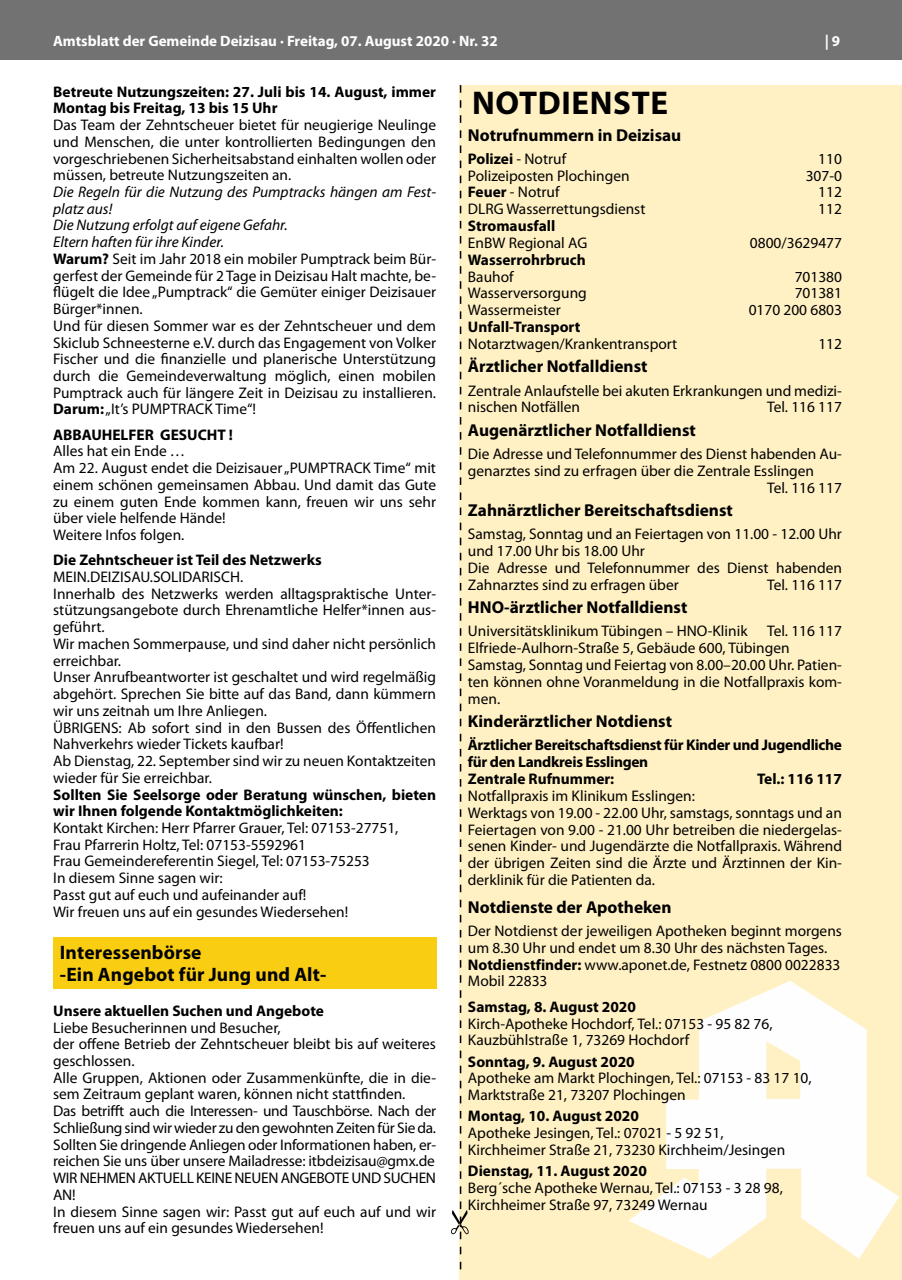
<style>
.page{position:relative;width:902px;height:1280px;background:#fff}
.page>*{position:absolute;margin:0;border:0;box-sizing:border-box;transform-origin:0 0}
.t1{font:700 33px "Myriad Pro";letter-spacing:.02em;color:#000}
.t2{font:700 19.5px/22.2px "Myriad Pro";letter-spacing:.005em;color:#020202}
.t3{font:700 17.25px "Myriad Pro";color:#000}
.t4{font:15.3px/16.8px "Myriad Pro";color:#000}
.t5{font:700 15.3px/16.8px "Myriad Pro";color:#000}
.t6{font:700 15.3px/16.8px "Myriad Pro";letter-spacing:-.02em;color:#000}
.t7{font:700 15px "Myriad Pro";color:#fff}
.s1{font-style:italic}
.s2{font-weight:700}
.s3{font-weight:400}
</style>
<div class="page">
<div style="left:0;top:0;width:901px;height:60px;background:#727272"></div>
<div style="left:53px;top:937px;width:383px;height:51px;background:#f9ce12"></div>
<div style="left:459px;top:85px;width:442px;height:1195px;background:#fff1c4"></div>
<svg style="left:451px;top:85px;width:17px;height:1184px"></svg>
<svg style="left:629px;top:981px;width:270px;height:278px;fill:#fefefe"></svg>
<p class="t7" style="left:53px;top:31px;width:446px">Amtsblatt der Gemeinde Deizisau · Freitag, 07. August 2020 · Nr. 32</p>
<p class="t7" style="left:824px;top:31px;width:17px">| 9</p>
<p class="t5" style="left:53px;top:83px;width:384px">Betreute Nutzungszeiten: 27. Juli bis 14. August, immer<br>Montag bis Freitag, 13 bis 15 Uhr</p>
<p class="t4" style="left:53px;top:116px;width:384px;text-align:justify">Das Team der Zehntscheuer bietet für neugierige Neulinge und Menschen, die unter kontrollierten Bedingungen den vorgeschriebenen Sicherheitsabstand einhalten wollen oder müssen, betreute Nutzungszeiten an.</p>
<p class="t4" style="left:53px;top:183px;width:384px"><span class="s1">Die Regeln für die Nutzung des Pumptracks hängen am Fest&shy;platz aus!<br>Die Nutzung erfolgt auf eigene Gefahr.<br>Eltern haften für ihre Kinder.<br></span><span class="s2">Warum?</span> Seit im Jahr 2018 ein mobiler Pumptrack beim Bür&shy;gerfest der Gemeinde für 2 Tage in Deizisau Halt machte, be&shy;flügelt die Idee „Pumptrack“ die Gemüter einiger Deizisauer Bürger*innen.<br>Und für diesen Sommer war es der Zehntscheuer und dem Skiclub Schneesterne e.V. durch das Engagement von Volker Fischer und die finanzielle und planerische Unterstützung durch die Gemeindeverwaltung möglich, einen mobilen Pumptrack auch für längere Zeit in Deizisau zu installieren.<br><span class="s2">Darum:</span> „It’s PUMPTRACK Time“!</p>
<p class="t5" style="left:53px;top:426px;width:181px">ABBAUHELFER GESUCHT !</p>
<p class="t4" style="left:53px;top:443px;width:384px">Alles hat ein Ende …<br>Am 22. August endet die Deizisauer „PUMPTRACK Time“ mit einem schönen gemeinsamen Abbau. Und damit das Gute zu einem guten Ende kommen kann, freuen wir uns sehr über viele helfende Hände!<br>Weitere Infos folgen.</p>
<p class="t5" style="left:53px;top:551px;width:270px">Die Zehntscheuer ist Teil des Netzwerks</p>
<p class="t4" style="left:53px;top:568px;width:384px">MEIN.DEIZISAU.SOLIDARISCH.<br>Innerhalb des Netzwerks werden alltagspraktische Unter&shy;stützungsangebote durch Ehrenamtliche Helfer*innen aus&shy;geführt.<br>Wir machen Sommerpause, und sind daher nicht persönlich erreichbar.<br>Unser Anrufbeantworter ist geschaltet und wird regelmäßig abgehört. Sprechen Sie bitte auf das Band, dann kümmern wir uns zeitnah um Ihre Anliegen.<br>ÜBRIGENS: Ab sofort sind in den Bussen des Öffentlichen Nahverkehrs wieder Tickets kaufbar!<br>Ab Dienstag, 22. September sind wir zu neuen Kontaktzeiten wieder für Sie erreichbar.</p>
<p class="t5" style="left:53px;top:785px;width:384px">Sollten Sie Seelsorge oder Beratung wünschen, bieten wir Ihnen folgende Kontaktmöglichkeiten:</p>
<p class="t4" style="left:53px;top:819px;width:347px">Kontakt Kirchen: Herr Pfarrer Grauer, Tel: 07153-27751, Frau Pfarrerin Holtz, Tel: 07153-5592961<br>Frau Gemeindereferentin Siegel, Tel: 07153-75253<br>In diesem Sinne sagen wir:<br>Passt gut auf euch und aufeinander auf!<br>Wir freuen uns auf ein gesundes Wiedersehen!</p>
<p class="t2" style="left:60px;top:941px;width:268px">Interessenbörse<br>-Ein Angebot für Jung und Alt-</p>
<p class="t5" style="left:53px;top:1002px;width:272px">Unsere aktuellen Suchen und Angebote</p>
<p class="t4" style="left:53px;top:1019px;width:384px">Liebe Besucherinnen und Besucher,<br>der offene Betrieb der Zehntscheuer bleibt bis auf weiteres geschlossen.<br>Alle Gruppen, Aktionen oder Zusammenkünfte, die in die&shy;sem Zeitraum geplant waren, können nicht stattfinden.<br>Das betrifft auch die Interessen- und Tauschbörse. Nach der Schließung sind wir wieder zu den gewohnten Zeiten für Sie da.<br>Sollten Sie dringende Anliegen oder Informationen haben, er&shy;reichen Sie uns über unsere Mailadresse: itbdeizisau@gmx.de WIR NEHMEN AKTUELL KEINE NEUEN ANGEBOTE UND SUCHEN AN!<br>In diesem Sinne sagen wir: Passt gut auf euch auf und wir freuen uns auf ein gesundes Wiedersehen!</p>
<h1 class="t1" style="left:472px;top:82px;width:197px">NOTDIENSTE</h1>
<p class="t3" style="left:468px;top:123px;width:215px">Notrufnummern in Deizisau</p>
<p class="t5" style="left:468px;top:150px;width:100px">Polizei <span class="s3">- Notruf</span></p>
<p class="t4" style="left:818px;top:150px;width:25px">110</p>
<p class="t4" style="left:468px;top:167px;width:163px">Polizeiposten Plochingen</p>
<p class="t4" style="left:805px;top:167px;width:38px">307-0</p>
<p class="t4" style="left:468px;top:184px;width:93px"><span class="s2">Feuer</span> - Notruf</p>
<p class="t4" style="left:818px;top:184px;width:25px">112</p>
<p class="t4" style="left:468px;top:200px;width:179px">DLRG Wasserrettungsdienst</p>
<p class="t4" style="left:818px;top:200px;width:25px">112</p>
<p class="t5" style="left:468px;top:217px;width:89px">Stromausfall</p>
<p class="t4" style="left:468px;top:234px;width:121px">EnBW Regional AG</p>
<p class="t4" style="left:749px;top:234px;width:94px">0800/3629477</p>
<p class="t5" style="left:468px;top:251px;width:119px">Wasserrohrbruch</p>
<p class="t4" style="left:468px;top:268px;width:47px">Bauhof</p>
<p class="t4" style="left:794px;top:268px;width:49px">701380</p>
<p class="t4" style="left:468px;top:285px;width:120px">Wasserversorgung</p>
<p class="t4" style="left:794px;top:285px;width:49px">701381</p>
<p class="t4" style="left:468px;top:301px;width:94px">Wassermeister</p>
<p class="t4" style="left:748px;top:301px;width:95px">0170 200 6803</p>
<p class="t5" style="left:468px;top:318px;width:114px">Unfall-Transport</p>
<p class="t4" style="left:468px;top:335px;width:211px">Notarztwagen/Krankentransport</p>
<p class="t4" style="left:818px;top:335px;width:25px">112</p>
<p class="t3" style="left:468px;top:355px;width:181px">Ärztlicher Notfalldienst</p>
<p class="t4" style="left:468px;top:382px;width:375px">Zentrale Anlaufstelle bei akuten Erkrankungen und medizi&shy;nischen Notfällen</p>
<p class="t4" style="left:767px;top:399px;width:76px">Tel. 116 117</p>
<p class="t3" style="left:468px;top:419px;width:229px">Augenärztlicher Notfalldienst</p>
<p class="t4" style="left:468px;top:445px;width:375px">Die Adresse und Telefonnummer des Dienst habenden Au-</p>
<p class="t4" style="left:468px;top:462px;width:347px">genarztes sind zu erfragen über die Zentrale Esslingen</p>
<p class="t4" style="left:767px;top:479px;width:76px">Tel. 116 117</p>
<p class="t3" style="left:468px;top:499px;width:266px">Zahnärztlicher Bereitschaftsdienst</p>
<p class="t4" style="left:468px;top:525px;width:375px">Samstag, Sonntag und an Feiertagen von 11.00 - 12.00 Uhr und 17.00 Uhr bis 18.00 Uhr<br>Die Adresse und Telefonnummer des Dienst habenden Zahnarztes sind zu erfragen über</p>
<p class="t4" style="left:767px;top:576px;width:76px">Tel. 116 117</p>
<p class="t3" style="left:468px;top:596px;width:221px">HNO-ärztlicher Notfalldienst</p>
<p class="t4" style="left:468px;top:623px;width:281px">Universitätsklinikum Tübingen – HNO-Klinik</p>
<p class="t4" style="left:468px;top:623px;width:375px;text-indent:299px">Tel. 116 117<br>Elfriede-Aulhorn-Straße 5, Gebäude 600, Tübingen Samstag, Sonntag und Feiertag von 8.00–20.00 Uhr. Patien&shy;ten können ohne Voranmeldung in die Notfallpraxis kom&shy;men.</p>
<p class="t3" style="left:468px;top:710px;width:205px">Kinderärztlicher Notdienst</p>
<p class="t6" style="left:468px;top:736px;width:375px">Ärztlicher Bereitschaftsdienst für Kinder und Jugendliche für den Landkreis Esslingen<br>Zentrale Rufnummer:</p>
<p class="t5" style="left:757px;top:770px;width:86px">Tel.: 116 117</p>
<p class="t4" style="left:468px;top:787px;width:375px">Notfallpraxis im Klinikum Esslingen:<br>Werktags von 19.00 - 22.00 Uhr, samstags, sonntags und an Feiertagen von 9.00 - 21.00 Uhr betreiben die niedergelas&shy;senen Kinder- und Jugendärzte die Notfallpraxis. Während der übrigen Zeiten sind die Ärzte und Ärztinnen der Kin&shy;derklinik für die Patienten da.</p>
<p class="t3" style="left:468px;top:896px;width:205px">Notdienste der Apotheken</p>
<p class="t4" style="left:468px;top:922px;width:375px">Der Notdienst der jeweiligen Apotheken beginnt morgens um 8.30 Uhr und endet um 8.30 Uhr des nächsten Tages.<br><span class="s2">Notdienstfinder:</span> www.aponet.de, Festnetz 0800 0022833<br>Mobil 22833</p>
<p class="t5" style="left:468px;top:998px;width:170px">Samstag, 8. August 2020</p>
<p class="t4" style="left:468px;top:1015px;width:306px">Kirch-Apotheke Hochdorf, Tel.: 07153 - 95 82 76,<br>Kauzbühlstraße 1, 73269 Hochdorf</p>
<p class="t5" style="left:468px;top:1052px;width:168px">Sonntag, 9. August 2020</p>
<p class="t4" style="left:468px;top:1069px;width:345px">Apotheke am Markt Plochingen, Tel.: 07153 - 83 17 10,<br>Marktstraße 21, 73207 Plochingen</p>
<p class="t5" style="left:468px;top:1107px;width:172px">Montag, 10. August 2020</p>
<p class="t4" style="left:468px;top:1124px;width:319px">Apotheke Jesingen, Tel.: 07021 - 5 92 51,<br>Kirchheimer Straße 21, 73230 Kirchheim/Jesingen</p>
<p class="t5" style="left:468px;top:1162px;width:180px">Dienstag, 11. August 2020</p>
<p class="t4" style="left:468px;top:1179px;width:316px">Berg´sche Apotheke Wernau, Tel.: 07153 - 3 28 98,<br>Kirchheimer Straße 97, 73249 Wernau</p>
</div>
